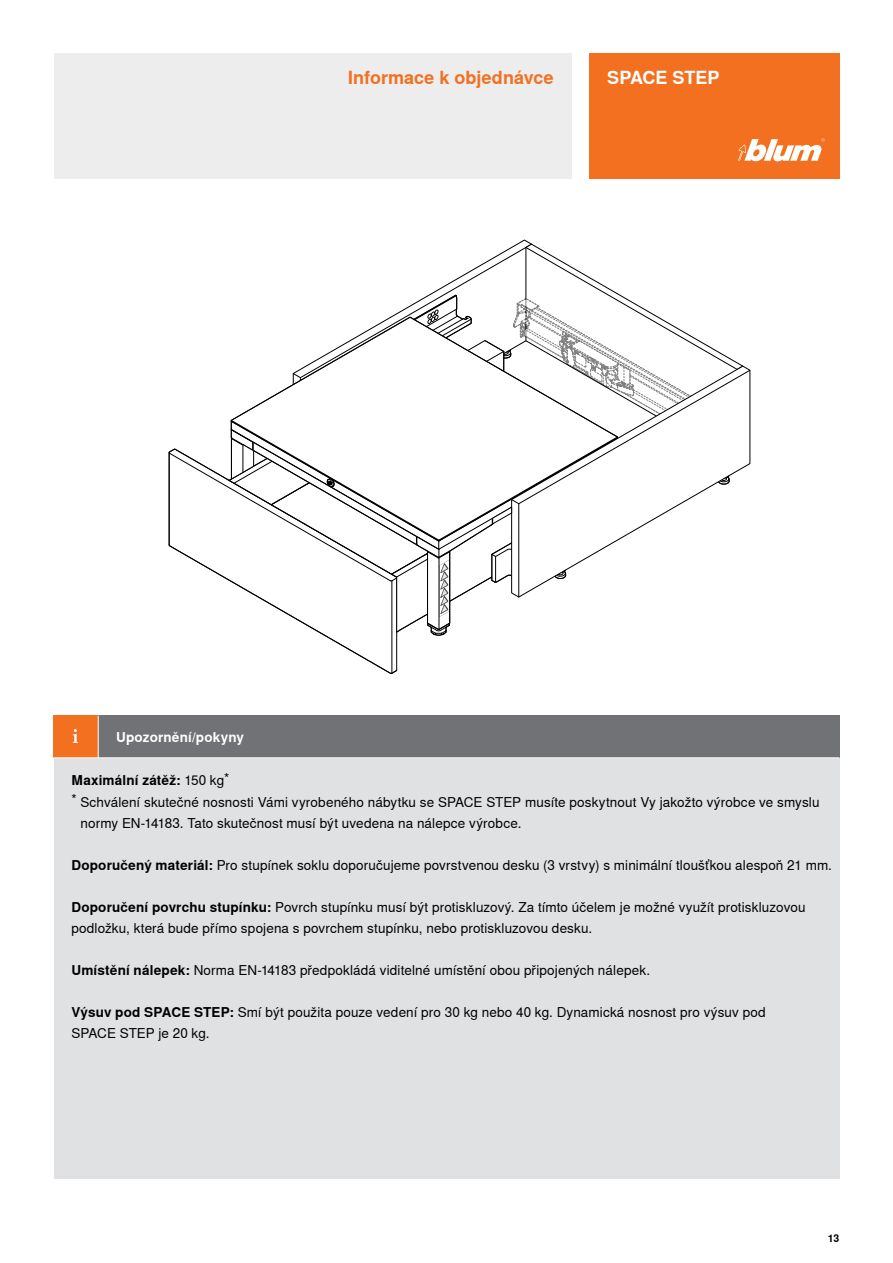
<style>
.page{position:relative;width:893px;height:1263px;background:#fff}
.page>*{position:absolute;margin:0;border:0;box-sizing:border-box;transform-origin:0 0}
.t1{font:700 18px "Nimbus Sans Global";color:#f37021}
.t2{font:700 18px "Nimbus Sans Global";letter-spacing:-.005em;color:#fff}
.t3{font:13.5px/21px "Nimbus Sans Global";letter-spacing:.01em;color:#000}
.t4{font:700 13.5px "Nimbus Sans Global";letter-spacing:.01em;color:#000}
.t5{font:700 13.5px "Nimbus Sans Global";letter-spacing:.01em;color:#fff}
.t6{font:700 10.5px "Nimbus Sans Global";color:#000}
.s1{font-weight:400}
.s2{font-weight:700}
</style>
<div class="page">
<div style="left:589px;top:54px;width:250px;height:125px;background:#f37021"></div>
<div style="left:54px;top:54px;width:517px;height:125px;background:#ebebec"></div>
<svg style="left:738px;top:138px;width:87px;height:23px"></svg>
<div style="left:54px;top:758px;width:785px;height:421px;background:#e0e1e2"></div>
<div style="left:98px;top:716px;width:741px;height:42px;background:#717275"></div>
<div style="left:54px;top:716px;width:44px;height:42px;background:#f37021"></div>
<svg style="left:73px;top:729px;width:5px;height:14px"></svg>
<svg style="left:428px;top:244px;width:97px;height:51px"></svg>
<svg style="left:525px;top:247px;width:96px;height:48px"></svg>
<svg style="left:169px;top:295px;width:574px;height:379px"></svg>
<hr style="left:98px;top:716px;width:1px;height:42px;background:#fff">
<hr style="left:54px;top:757px;width:785px;height:1px;background:#fff">
<h1 class="t1" style="left:348px;top:67px;width:207px">Informace k objednávce</h1>
<h1 class="t2" style="left:607px;top:67px;width:114px">SPACE STEP</h1>
<p class="t5" style="left:116px;top:729px;width:130px">Upozornění/pokyny</p>
<p class="t4" style="left:71px;top:773px;width:159px">Maximální zátěž: <span class="s1">150 kg</span><sup>*</sup></p>
<p class="t3" style="left:71px;top:791px;width:749px">* Schválení skutečné nosnosti Vámi vyrobeného nábytku se SPACE STEP musíte poskytnout Vy jakožto výrobce ve smyslu</p>
<p class="t3" style="left:80px;top:812px;width:443px">normy EN-14183. Tato skutečnost musí být uvedena na nálepce výrobce.</p>
<p class="t3" style="left:71px;top:854px;width:762px"><span class="s2">Doporučený materiál:</span> Pro stupínek soklu doporučujeme povrstvenou desku (3 vrstvy) s minimální tloušťkou alespoň 21 mm.</p>
<p class="t3" style="left:71px;top:896px;width:736px"><span class="s2">Doporučení povrchu stupínku:</span> Povrch stupínku musí být protiskluzový. Za tímto účelem je možné využít protiskluzovou podložku, která bude přímo spojena s povrchem stupínku, nebo protiskluzovou desku.</p>
<p class="t3" style="left:71px;top:959px;width:580px"><span class="s2">Umístění nálepek:</span> Norma EN-14183 předpokládá viditelné umístění obou připojených nálepek.</p>
<p class="t3" style="left:71px;top:1001px;width:696px"><span class="s2">Výsuv pod SPACE STEP:</span> Smí být použita pouze vedení pro 30 kg nebo 40 kg. Dynamická nosnost pro výsuv pod<br>SPACE STEP je 20 kg.</p>
<p class="t6" style="left:828px;top:1232px;width:13px">13</p>
</div>
